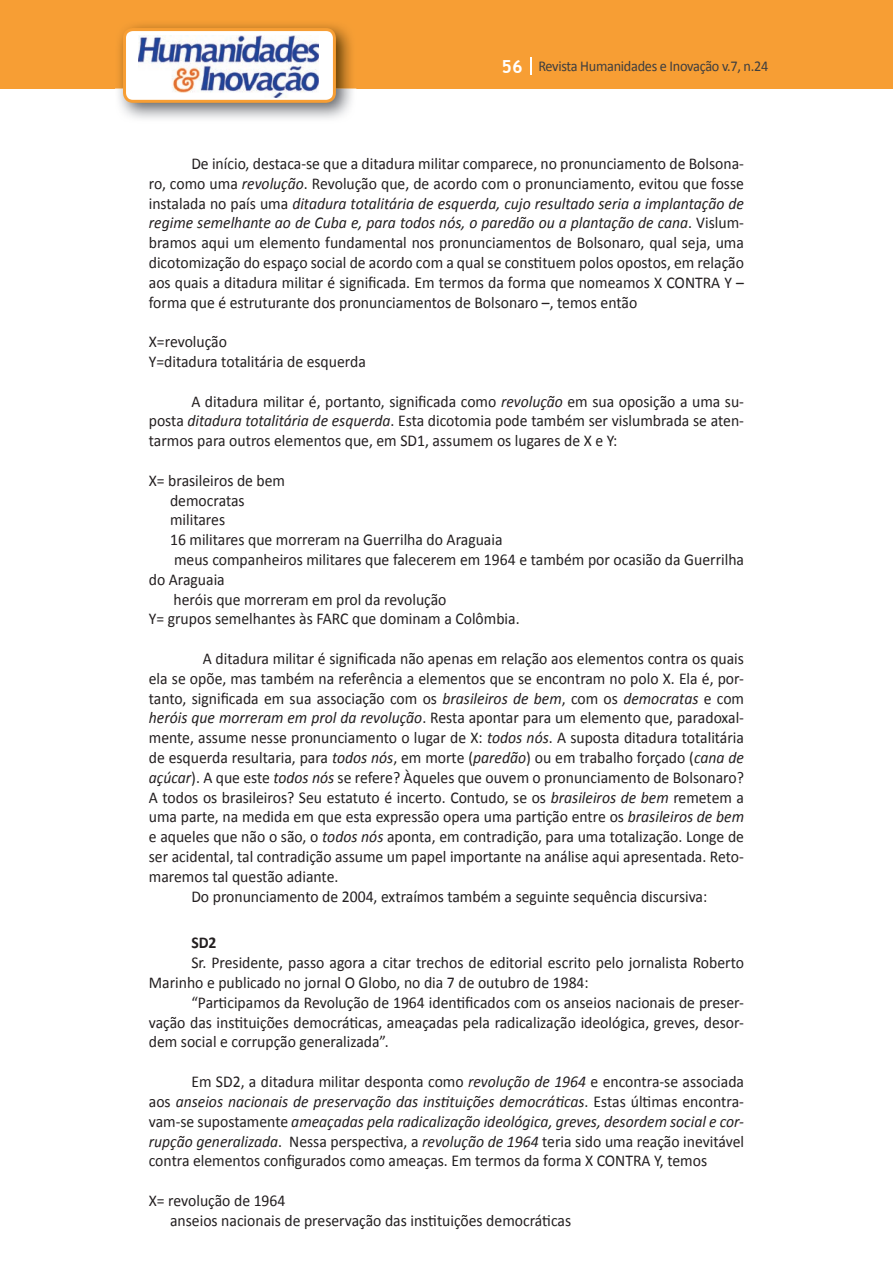
<style>
.page{position:relative;width:893px;height:1263px;background:#fff}
.page>*{position:absolute;margin:0;border:0;box-sizing:border-box;transform-origin:0 0}
.t1{font:16.5px/19.8px "Calibri";color:#231f20;text-align:justify;scale:.95 1}
.t2{font:700 16.5px "Calibri";color:#231f20;scale:.95 1}
.t3{font:15px "Calibri";letter-spacing:-.02em;color:#3e3e3f;scale:.95 1}
.s1{font-family:"Trebuchet MS";font-weight:700;font-size:18px;color:#fff}
.s2{font-style:italic}
</style>
<div class="page">
<div style="left:0;top:0;width:893px;height:88px;background:#f79e34"></div>
<svg style="left:530px;top:57px;width:2px;height:18px"></svg>
<img style="left:115px;top:24px;width:241px;height:95px">
<svg style="left:123px;top:28px;width:213px;height:75px"></svg>
<p class="t3" style="left:501px;top:57px;width:282px"><span class="s1">56</span> Revista Humanidades e Inovação v.7, n.24</p>
<p class="t1" style="left:149px;top:154px;width:628px;text-indent:43px">De início, destaca-se que a ditadura militar comparece, no pronunciamento de Bolsona&shy;ro, como uma <span class="s2">revolução</span>. Revolução que, de acordo com o pronunciamento, evitou que fosse instalada no país uma <span class="s2">ditadura totalitária de esquerda, cujo resultado seria a implantação de regime semelhante ao de Cuba e, para todos nós, o paredão ou a plantação de cana</span>. Vislum&shy;bramos aqui um elemento fundamental nos pronunciamentos de Bolsonaro, qual seja, uma dicotomização do espaço social de acordo com a qual se constituem polos opostos, em relação aos quais a ditadura militar é significada. Em termos da forma que nomeamos X CONTRA Y – forma que é estruturante dos pronunciamentos de Bolsonaro –, temos então</p>
<p class="t1" style="left:149px;top:332px;width:230px">X=revolução<br>Y=ditadura totalitária de esquerda</p>
<p class="t1" style="left:149px;top:391px;width:628px;text-indent:43px">A ditadura militar é, portanto, significada como <span class="s2">revolução</span> em sua oposição a uma su&shy;posta <span class="s2">ditadura totalitária de esquerda</span>. Esta dicotomia pode também ser vislumbrada se aten&shy;tarmos para outros elementos que, em SD1, assumem os lugares de X e Y:</p>
<p class="t1" style="left:149px;top:470px;width:145px">X= brasileiros de bem</p>
<p class="t1" style="left:170px;top:490px;width:80px">democratas</p>
<p class="t1" style="left:170px;top:510px;width:59px">militares</p>
<p class="t1" style="left:170px;top:530px;width:351px">16 militares que morreram na Guerrilha do Araguaia</p>
<p class="t1" style="left:174px;top:550px;width:601px">meus companheiros militares que falecerem em 1964 e também por ocasião da Guerrilha</p>
<p class="t1" style="left:149px;top:569px;width:81px">do Araguaia</p>
<p class="t1" style="left:174px;top:589px;width:289px">heróis que morreram em prol da revolução</p>
<p class="t1" style="left:149px;top:609px;width:392px">Y= grupos semelhantes às FARC que dominam a Colômbia.</p>
<p class="t1" style="left:203px;top:649px;width:571px">A ditadura militar é significada não apenas em relação aos elementos contra os quais</p>
<p class="t1" style="left:149px;top:668px;width:628px">ela se opõe, mas também na referência a elementos que se encontram no polo X. Ela é, por-</p>
<p class="t1" style="left:149px;top:688px;width:628px">tanto, significada em sua associação com os <span class="s2">brasileiros de bem</span>, com os <span class="s2">democratas</span> e com</p>
<p class="t1" style="left:149px;top:708px;width:628px"><span class="s2">heróis que morreram em prol da revolução</span>. Resta apontar para um elemento que, paradoxal-</p>
<p class="t1" style="left:149px;top:728px;width:628px">mente, assume nesse pronunciamento o lugar de X: <span class="s2">todos nós</span>. A suposta ditadura totalitária</p>
<p class="t1" style="left:149px;top:748px;width:628px">de esquerda resultaria, para <span class="s2">todos nós</span>, em morte (<span class="s2">paredão</span>) ou em trabalho forçado (<span class="s2">cana de</span></p>
<p class="t1" style="left:149px;top:767px;width:628px"><span class="s2">açúcar</span>). A que este <span class="s2">todos nós</span> se refere? Àqueles que ouvem o pronunciamento de Bolsonaro?</p>
<p class="t1" style="left:149px;top:787px;width:628px">A todos os brasileiros? Seu estatuto é incerto. Contudo, se os <span class="s2">brasileiros de bem</span> remetem a</p>
<p class="t1" style="left:149px;top:807px;width:628px">uma parte, na medida em que esta expressão opera uma partição entre os <span class="s2">brasileiros de bem</span></p>
<p class="t1" style="left:149px;top:827px;width:628px">e aqueles que não o são, o <span class="s2">todos nós</span> aponta, em contradição, para uma totalização. Longe de</p>
<p class="t1" style="left:149px;top:847px;width:628px">ser acidental, tal contradição assume um papel importante na análise aqui apresentada. Reto-</p>
<p class="t1" style="left:149px;top:866px;width:201px">maremos tal questão adiante.</p>
<p class="t1" style="left:191px;top:886px;width:545px">Do pronunciamento de 2004, extraímos também a seguinte sequência discursiva:</p>
<p class="t2" style="left:191px;top:932px;width:28px">SD2</p>
<p class="t1" style="left:149px;top:953px;width:628px;text-indent:43px">Sr. Presidente, passo agora a citar trechos de editorial escrito pelo jornalista Roberto<br>Marinho e publicado no jornal O Globo, no dia 7 de outubro de 1984:</p>
<p class="t1" style="left:149px;top:992px;width:628px;text-indent:43px">“Participamos da Revolução de 1964 identificados com os anseios nacionais de preser&shy;vação das instituições democráticas, ameaçadas pela radicalização ideológica, greves, desor&shy;dem social e corrupção generalizada”.</p>
<p class="t1" style="left:149px;top:1072px;width:628px;text-indent:43px">Em SD2, a ditadura militar desponta como <span class="s2">revolução de 1964</span> e encontra-se associada aos <span class="s2">anseios nacionais de preservação das instituições democráticas</span>. Estas últimas encontra&shy;vam-se supostamente <span class="s2">ameaçadas pela radicalização ideológica, greves, desordem social e cor&shy;rupção generalizada</span>. Nessa perspectiva, a <span class="s2">revolução de 1964</span> teria sido uma reação inevitável contra elementos configurados como ameaças. Em termos da forma X CONTRA Y, temos</p>
<p class="t1" style="left:170px;top:1190px;width:424px;text-indent:-21px">X= revolução de 1964<br>anseios nacionais de preservação das instituições democráticas</p>
</div>
